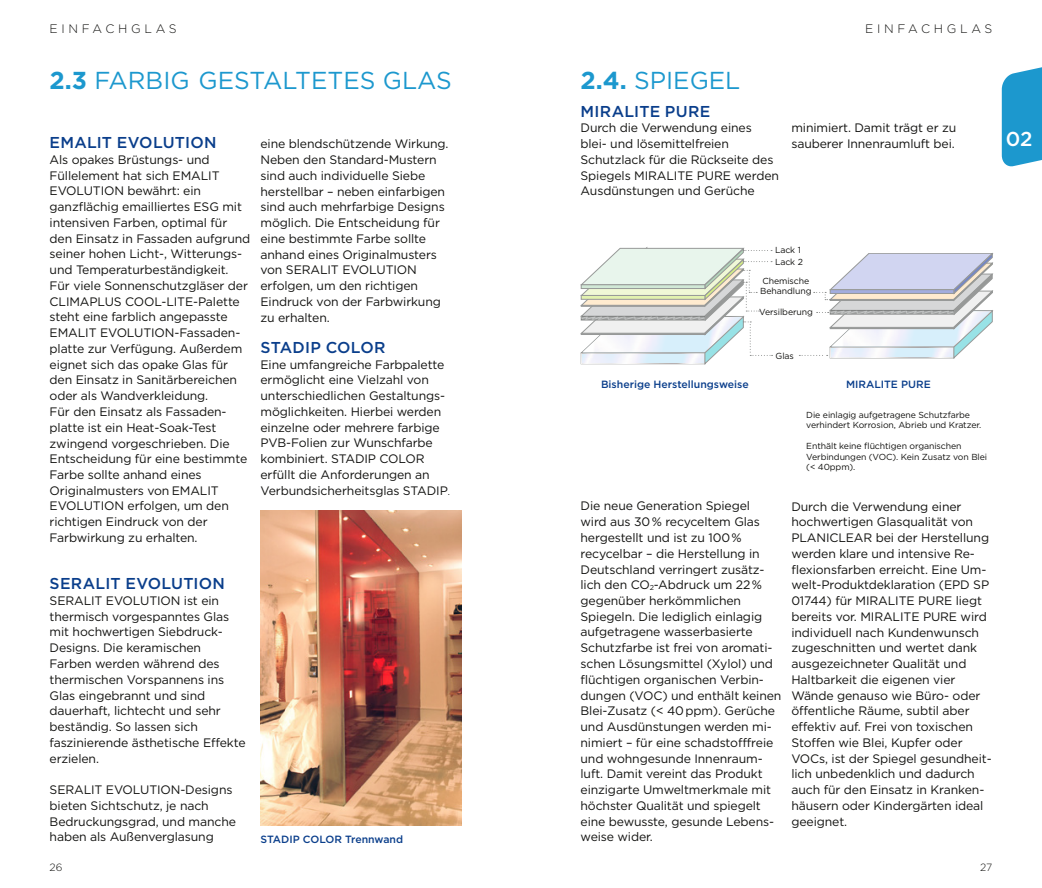
<style>
.page{position:relative;width:1042px;height:888px;background:#fff}
.page>*{position:absolute;margin:0;border:0;box-sizing:border-box;transform-origin:0 0}
.t1{font:24.5px "Gotham";color:#1c98ce}
.t2{font:500 20.12px "Gotham";color:#fff}
.t3{font:500 15.75px "Gotham";letter-spacing:.015em;color:#0a3e8b}
.t4{font:12.25px/15.8px "Gotham";letter-spacing:-.01em;color:#11110f}
.t5{font:300 12.25px "Gotham";letter-spacing:.3em;color:#11110f}
.t6{font:500 10.5px "Gotham";color:#0a3e8b}
.t7{font:300 10.5px "Gotham";color:#11110f}
.t8{font:8.75px/10.5px "Gotham";letter-spacing:-.01em;color:#11110f}
.s1{font-weight:700}
.s2{font-size:8.75px}
.s3{font-size:7.17px}
</style>
<div class="page">
<svg style="left:1002px;top:67px;width:40px;height:100px;background:#30a1d2"></svg>
<svg style="left:799px;top:253px;width:194px;height:106px"></svg>
<svg style="left:580px;top:247px;width:192px;height:117px"></svg>
<img style="left:260px;top:510px;width:201px;height:315px">
<p class="t5" style="left:50px;top:21px;width:129px">EINFACHGLAS</p>
<p class="t5" style="left:865px;top:21px;width:129px">EINFACHGLAS</p>
<h1 class="t1" style="left:50px;top:65px;width:404px"><span class="s1">2.3</span> FARBIG GESTALTETES GLAS</h1>
<p class="t3" style="left:50px;top:134px;width:168px">EMALIT EVOLUTION</p>
<p class="t4" style="left:50px;top:151px;width:202px">Als opakes Brüstungs- und<br>Füllelement hat sich EMALIT<br>EVOLUTION bewährt: ein ganzflächig emailliertes ESG mit intensiven Farben, optimal für den Einsatz in Fassaden aufgrund seiner hohen Licht-, Witterungs&shy;und Temperaturbeständigkeit.<br>Für viele Sonnenschutzgläser der<br>CLIMAPLUS COOL-LITE-Palette steht eine farblich angepasste<br>EMALIT EVOLUTION-Fassaden&shy;platte zur Verfügung. Außerdem eignet sich das opake Glas für den Einsatz in Sanitärbereichen oder als Wandverkleidung.<br>Für den Einsatz als Fassaden&shy;platte ist ein Heat-Soak-Test zwingend vorgeschrieben. Die<br>Entscheidung für eine bestimmte<br>Farbe sollte anhand eines<br>Originalmusters von EMALIT<br>EVOLUTION erfolgen, um den richtigen Eindruck von der<br>Farbwirkung zu erhalten.</p>
<p class="t3" style="left:50px;top:575px;width:177px">SERALIT EVOLUTION</p>
<p class="t4" style="left:50px;top:592px;width:197px">SERALIT EVOLUTION ist ein thermisch vorgespanntes Glas mit hochwertigen Siebdruck-<br>Designs. Die keramischen<br>Farben werden während des thermischen Vorspannens ins<br>Glas eingebrannt und sind dauerhaft, lichtecht und sehr beständig. So lassen sich faszinierende ästhetische Effekte erzielen.</p>
<p class="t4" style="left:50px;top:782px;width:188px">SERALIT EVOLUTION-Designs bieten Sichtschutz, je nach<br>Bedruckungsgrad, und manche haben als Außenverglasung</p>
<p class="t4" style="left:260px;top:136px;width:190px">eine blendschützende Wirkung.<br>Neben den Standard-Mustern sind auch individuelle Siebe herstellbar – neben einfarbigen sind auch mehrfarbige Designs möglich. Die Entscheidung für eine bestimmte Farbe sollte anhand eines Originalmusters von SERALIT EVOLUTION erfolgen, um den richtigen<br>Eindruck von der Farbwirkung zu erhalten.</p>
<p class="t3" style="left:260px;top:338px;width:127px">STADIP COLOR</p>
<p class="t4" style="left:260px;top:356px;width:191px">Eine umfangreiche Farbpalette ermöglicht eine Vielzahl von unterschiedlichen Gestaltungs&shy;möglichkeiten. Hierbei werden einzelne oder mehrere farbige<br>PVB-Folien zur Wunschfarbe kombiniert. STADIP COLOR erfüllt die Anforderungen an<br>Verbundsicherheitsglas STADIP<span class="s2">.</span></p>
<p class="t6" style="left:260px;top:834px;width:144px">STADIP COLOR Trennwand</p>
<h1 class="t1" style="left:580px;top:65px;width:161px"><span class="s1">2.4.</span> SPIEGEL</h1>
<p class="t3" style="left:580px;top:102px;width:131px">MIRALITE PURE</p>
<p class="t4" style="left:580px;top:120px;width:200px">Durch die Verwendung eines blei- und lösemittelfreien<br>Schutzlack für die Rückseite des<br>Spiegels MIRALITE PURE werden<br>Ausdünstungen und Gerüche</p>
<p class="t4" style="left:791px;top:120px;width:166px">minimiert. Damit trägt er zu sauberer Innenraumluft bei.</p>
<p class="t8" style="left:775px;top:244px;width:29px;line-height:11.7px">Lack 1<br>Lack 2</p>
<p class="t8" style="left:760px;top:275px;width:53px">Chemische<br>Behandlung</p>
<p class="t8" style="left:759px;top:307px;width:55px">Versilberung</p>
<p class="t8" style="left:775px;top:351px;width:20px">Glas</p>
<p class="t6" style="left:601px;top:378px;width:149px">Bisherige Herstellungsweise</p>
<p class="t6" style="left:846px;top:378px;width:86px">MIRALITE PURE</p>
<p class="t8" style="left:806px;top:409px;width:176px">Die einlagig aufgetragene Schutzfarbe verhindert Korrosion, Abrieb und Kratzer.</p>
<p class="t8" style="left:806px;top:440px;width:182px">Enthält keine flüchtigen organischen<br>Verbindungen (VOC). Kein Zusatz von Blei (&lt; 40ppm).</p>
<p class="t4" style="left:580px;top:498px;width:202px">Die neue Generation Spiegel<br>wird aus 30 % recyceltem Glas hergestellt und ist zu 100 % recycelbar – die Herstellung in<br>Deutschland verringert zusätz&shy;lich den CO<span class="s3">2</span>-Abdruck um 22 % gegenüber herkömmlichen<br>Spiegeln. Die lediglich einlagig aufgetragene wasserbasierte<br>Schutzfarbe ist frei von aromati&shy;schen Lösungsmittel (Xylol) und flüchtigen organischen Verbin&shy;dungen (VOC) und enthält keinen<br>Blei-Zusatz (&lt; 40 ppm). Gerüche und Ausdünstungen werden mi&shy;nimiert – für eine schadstofffreie und wohngesunde Innenraum&shy;luft. Damit vereint das Produkt einzigarte Umweltmerkmale mit höchster Qualität und spiegelt eine bewusste, gesunde Lebens&shy;weise wider.</p>
<p class="t4" style="left:791px;top:498px;width:202px">Durch die Verwendung einer hochwertigen Glasqualität von<br>PLANICLEAR bei der Herstellung werden klare und intensive Re&shy;flexionsfarben erreicht. Eine Um&shy;welt-Produktdeklaration (EPD SP<br>01744) für MIRALITE PURE liegt bereits vor. MIRALITE PURE wird individuell nach Kundenwunsch zugeschnitten und wertet dank ausgezeichneter Qualität und<br>Haltbarkeit die eigenen vier<br>Wände genauso wie Büro- oder öffentliche Räume, subtil aber effektiv auf. Frei von toxischen<br>Stoffen wie Blei, Kupfer oder<br>VOCs, ist der Spiegel gesundheit&shy;lich unbedenklich und dadurch auch für den Einsatz in Kranken&shy;häusern oder Kindergärten ideal geeignet.</p>
<p class="t7" style="left:50px;top:860px;width:14px">26</p>
<p class="t7" style="left:980px;top:860px;width:14px">27</p>
<h2 class="t2" style="left:1006px;top:128px;width:28px">02</h2>
</div>
